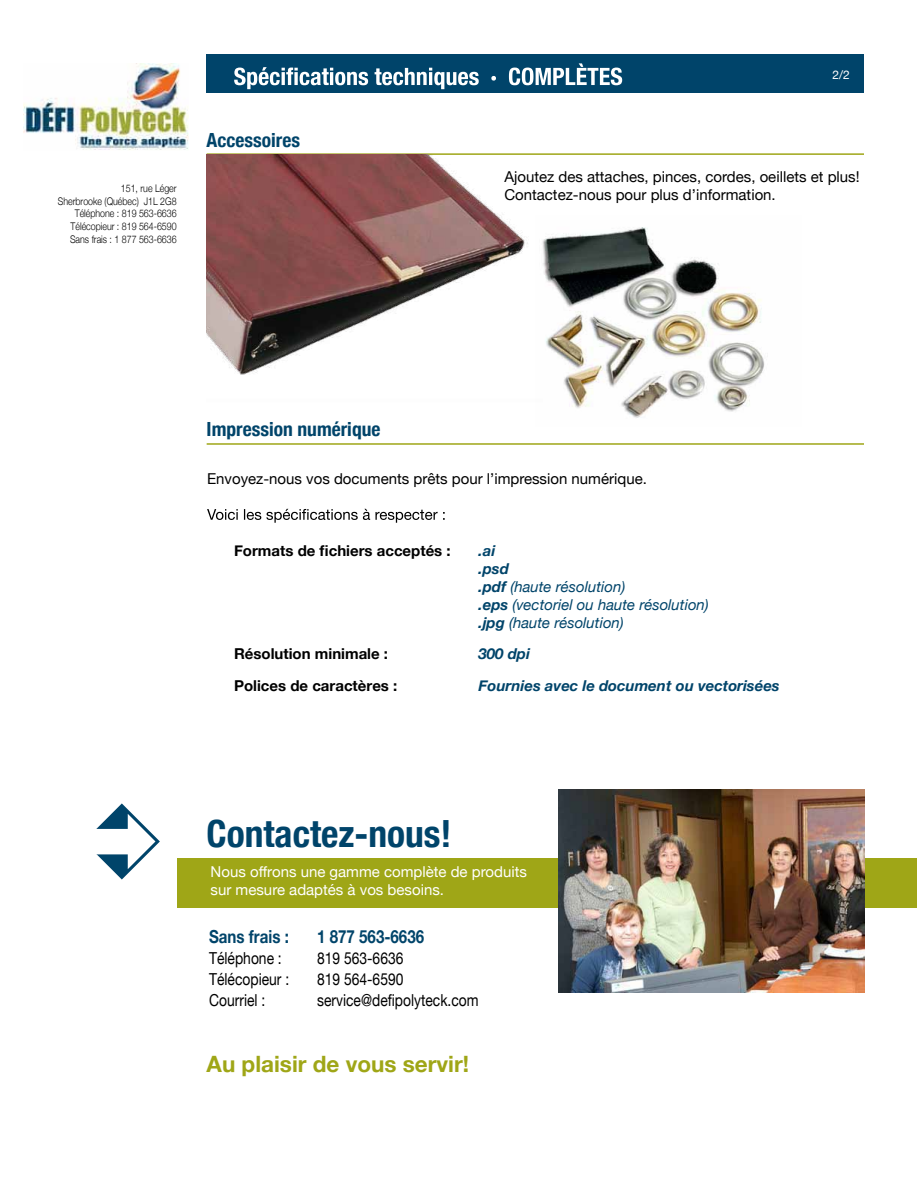
<style>
.page{position:relative;width:918px;height:1188px;background:#fff}
.page>*{position:absolute;margin:0;border:0;box-sizing:border-box;transform-origin:0 0}
.t1{font:700 condensed 37.5px "Helvetica Neue";color:#00446a}
.t2{font:700 22.5px "Helvetica Neue";color:#9fa617}
.t3{font:700 condensed 19.5px "Helvetica Neue";color:#00446a}
.t4{font:700 18px "Helvetica Neue";color:#00446a;scale:.84 1}
.t5{font:16.5px "Helvetica Neue";color:#000;scale:.84 1}
.t6{font:15px/18px "Helvetica Neue";color:#000}
.t7{font:italic 15px/18px "Helvetica Neue";color:#00446a}
.t8{font:700 15px "Helvetica Neue";color:#000}
.t9{font:15px/18px "Helvetica Neue";color:#fff}
.t10{font:italic 700 15px "Helvetica Neue";color:#00446a}
.t11{font:12px "Helvetica Neue";color:#fff}
.t12{font:300 10.5px/12.6px "Helvetica Neue";color:#000;text-align:right;scale:.84 1}
.s1{font-weight:700}
</style>
<div class="page">
<div style="left:207px;top:54px;width:657px;height:39px;background:#00446a"></div>
<svg style="left:234px;top:63px;width:388px;height:26px"></svg>
<div style="left:177px;top:858px;width:740px;height:49px;background:#9fa617"></div>
<hr style="left:207px;top:153px;width:657px;height:2px;background:#9fa617">
<hr style="left:207px;top:443px;width:657px;height:2px;background:#9fa617">
<svg style="left:207px;top:509px;width:238px;height:14px"></svg>
<svg style="left:96px;top:803px;width:64px;height:77px"></svg>
<img style="left:559px;top:789px;width:306px;height:203px">
<img style="left:543px;top:227px;width:222px;height:191px">
<img style="left:207px;top:154px;width:336px;height:221px">
<img style="left:24px;top:63px;width:165px;height:87px">
<p class="t12" style="left:58px;top:182px;width:143px">151, rue Léger<br>Sherbrooke (Québec) J1L 2G8<br>Téléphone : 819 563-6636<br>Télécopieur : 819 564-6590<br>Sans frais : 1 877 563-6636</p>
<h3 class="t3" style="left:207px;top:123px;width:95px">Accessoires</h3>
<p class="t11" style="left:833px;top:66px;width:19px">2/2</p>
<p class="t6" style="left:504px;top:169px;width:357px">Ajoutez des attaches, pinces, cordes, oeillets et plus!<br>Contactez-nous pour plus d’information.</p>
<h3 class="t3" style="left:207px;top:413px;width:175px">Impression numérique</h3>
<p class="t6" style="left:207px;top:470px;width:441px">Envoyez-nous vos documents prêts pour l’impression numérique.</p>
<p class="t8" style="left:234px;top:539px;width:218px">Formats de fichiers acceptés :</p>
<p class="t7" style="left:479px;top:542px;width:232px"><span class="s1">.ai<br>.psd<br>.pdf</span> (haute résolution)<br><span class="s1">.eps</span> (vectoriel ou haute résolution) <span class="s1">.jpg</span> (haute résolution)</p>
<p class="t8" style="left:234px;top:642px;width:156px">Résolution minimale :</p>
<p class="t10" style="left:479px;top:642px;width:53px">300 dpi</p>
<p class="t8" style="left:234px;top:674px;width:165px">Polices de caractères :</p>
<p class="t10" style="left:479px;top:674px;width:303px">Fournies avec le document ou vectorisées</p>
<h1 class="t1" style="left:207px;top:803px;width:246px">Contactez-nous!</h1>
<p class="t9" style="left:211px;top:863px;width:318px">Nous offrons une gamme complète de produits sur mesure adaptés à vos besoins.</p>
<p class="t4" style="left:209px;top:923px;width:97px">Sans frais :</p>
<p class="t4" style="left:317px;top:923px;width:129px">1 877 563-6636</p>
<p class="t5" style="left:209px;top:946px;width:88px">Téléphone :</p>
<p class="t5" style="left:317px;top:946px;width:104px">819 563-6636</p>
<p class="t5" style="left:209px;top:967px;width:97px">Télécopieur :</p>
<p class="t5" style="left:317px;top:967px;width:104px">819 564-6590</p>
<p class="t5" style="left:209px;top:988px;width:68px">Courriel :</p>
<p class="t5" style="left:317px;top:988px;width:194px">service@defipolyteck.com</p>
<h2 class="t2" style="left:207px;top:1046px;width:264px">Au plaisir de vous servir!</h2>
</div>
